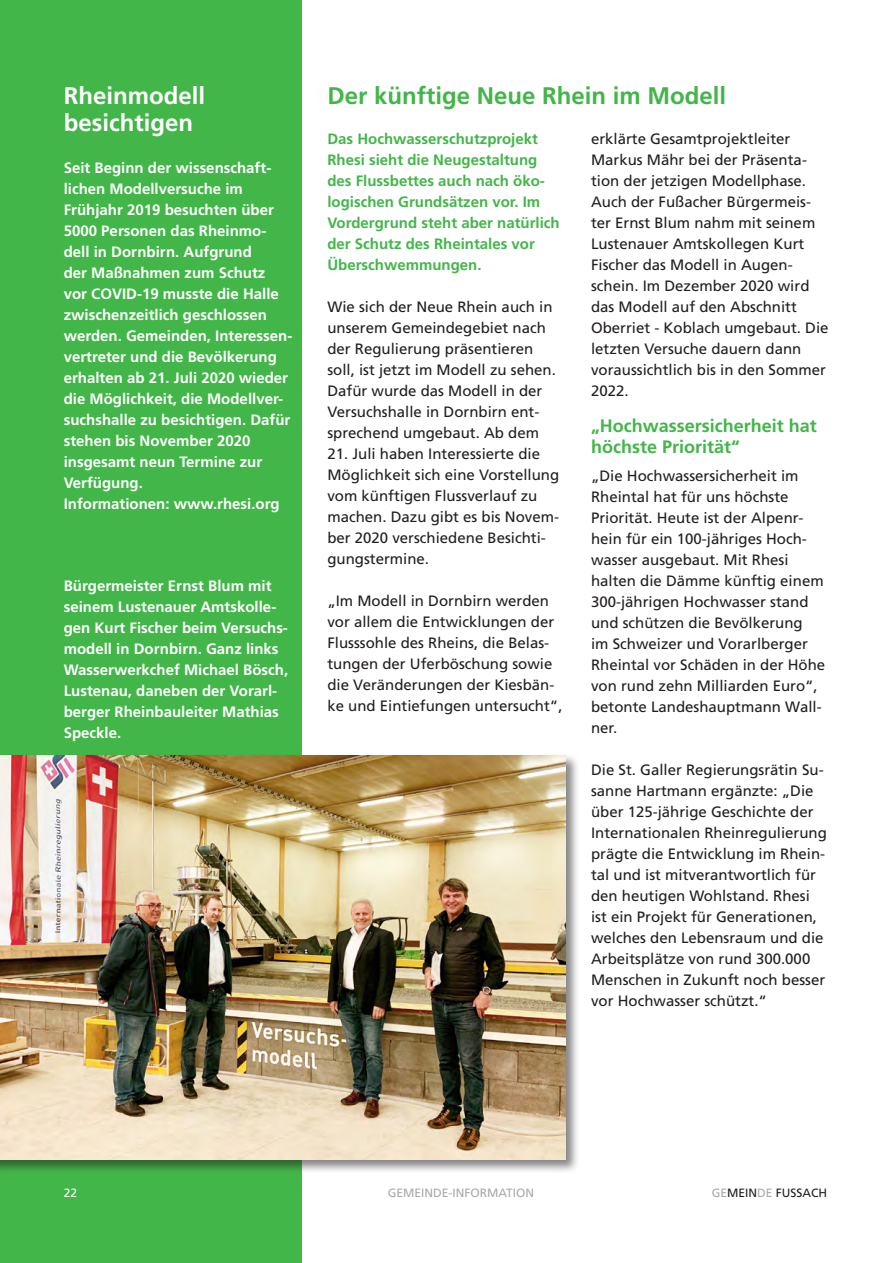
<style>
.page{position:relative;width:893px;height:1263px;background:#fff}
.page>*{position:absolute;margin:0;border:0;box-sizing:border-box;transform-origin:0 0}
.Titel_16_pkt{font:700 24px "Frutiger";color:#42b649}
.Titel_16_pkt-2{font:700 24px "Frutiger";color:#fff}
.Zwiti{font:700 18px/21px "Frutiger";color:#42b649}
.t1{font:15px/21px "Frutiger";color:#231f20}
.hfett_weiß{font:700 15px/21px "Frutiger";color:#fff}
.Vorspann{font:700 15px/21px "Frutiger";color:#42b649}
.BU{font:12px "Frutiger";color:#a8a9ad}
.BU-2{font:12px "Frutiger";color:#231f20}
.BU-3{font:12px "Frutiger";color:#fff}
.s1{color:#a8a9ad}
</style>
<div class="page">
<div style="left:0;top:0;width:302px;height:1263px;background:#42b649"></div>
<div style="left:0;top:754px;width:580px;height:420px;background:#231f20;opacity:.55"></div>
<img style="left:0;top:756px;width:566px;height:404px">
<p class="Titel_16_pkt-2" style="left:64px;top:81px;width:143px">Rheinmodell</p>
<p class="Titel_16_pkt-2" style="left:64px;top:108px;width:131px">besichtigen</p>
<p class="hfett_weiß" style="left:64px;top:157px;width:230px">Seit Beginn der wissenschaft&shy;lichen Modellversuche im<br>Frühjahr 2019 besuchten über<br>5000 Personen das Rheinmo&shy;dell in Dornbirn. Aufgrund<br>der Maßnahmen zum Schutz vor COVID-19 musste die Halle zwischenzeitlich geschlossen werden. Gemeinden, Interessen&shy;vertreter und die Bevölkerung erhalten ab 21. Juli 2020 wieder die Möglichkeit, die Modellver&shy;suchshalle zu besichtigen. Dafür stehen bis November 2020 insgesamt neun Termine zur<br>Verfügung.</p>
<p class="hfett_weiß" style="left:64px;top:493px;width:217px">Informationen: www.rhesi.org</p>
<p class="hfett_weiß" style="left:64px;top:576px;width:226px">Bürgermeister Ernst Blum mit seinem Lustenauer Amtskolle&shy;gen Kurt Fischer beim Versuchs&shy;modell in Dornbirn. Ganz links<br>Wasserwerkchef Michael Bösch,<br>Lustenau, daneben der Vorarl&shy;berger Rheinbauleiter Mathias<br>Speckle.</p>
<p class="Titel_16_pkt" style="left:327px;top:81px;width:400px">Der künftige Neue Rhein im Modell</p>
<p class="Vorspann" style="left:327px;top:128px;width:234px">Das Hochwasserschutzprojekt<br>Rhesi sieht die Neugestaltung des Flussbettes auch nach öko&shy;logischen Grundsätzen vor. Im<br>Vordergrund steht aber natürlich der Schutz des Rheintales vor<br>Überschwemmungen.</p>
<p class="t1" style="left:327px;top:296px;width:230px">Wie sich der Neue Rhein auch in unserem Gemeindegebiet nach der Regulierung präsentieren soll, ist jetzt im Modell zu sehen.<br>Dafür wurde das Modell in der<br>Versuchshalle in Dornbirn ent&shy;sprechend umgebaut. Ab dem</p>
<p class="t1" style="left:327px;top:443px;width:233px">21. Juli haben Interessierte die<br>Möglichkeit sich eine Vorstellung vom künftigen Flussverlauf zu machen. Dazu gibt es bis Novem&shy;ber 2020 verschiedene Besichti&shy;gungstermine.</p>
<p class="t1" style="left:327px;top:590px;width:237px">„Im Modell in Dornbirn werden vor allem die Entwicklungen der<br>Flusssohle des Rheins, die Belas&shy;tungen der Uferböschung sowie die Veränderungen der Kiesbän&shy;ke und Eintiefungen untersucht“,</p>
<p class="t1" style="left:591px;top:128px;width:239px">erklärte Gesamtprojektleiter<br>Markus Mähr bei der Präsenta&shy;tion der jetzigen Modellphase.<br>Auch der Fußacher Bürgermeis&shy;ter Ernst Blum nahm mit seinem<br>Lustenauer Amtskollegen Kurt<br>Fischer das Modell in Augen&shy;schein. Im Dezember 2020 wird das Modell auf den Abschnitt<br>Oberriet - Koblach umgebaut. Die letzten Versuche dauern dann voraussichtlich bis in den Sommer<br>2022.</p>
<p class="Zwiti" style="left:591px;top:415px;width:227px">„Hochwassersicherheit hat höchste Priorität“</p>
<p class="t1" style="left:591px;top:465px;width:236px">„Die Hochwassersicherheit im<br>Rheintal hat für uns höchste<br>Priorität. Heute ist der Alpenr&shy;hein für ein 100-jähriges Hoch&shy;wasser ausgebaut. Mit Rhesi halten die Dämme künftig einem<br>300-jährigen Hochwasser stand und schützen die Bevölkerung<br>im Schweizer und Vorarlberger<br>Rheintal vor Schäden in der Höhe von rund zehn Milliarden Euro“, betonte Landeshauptmann Wall&shy;ner.</p>
<p class="t1" style="left:591px;top:759px;width:237px">Die St. Galler Regierungsrätin Su&shy;sanne Hartmann ergänzte: „Die über 125-jährige Geschichte der<br>Internationalen Rheinregulierung prägte die Entwicklung im Rhein&shy;tal und ist mitverantwortlich für den heutigen Wohlstand. Rhesi ist ein Projekt für Generationen, welches den Lebensraum und die<br>Arbeitsplätze von rund 300.000<br>Menschen in Zukunft noch besser vor Hochwasser schützt.“</p>
<p class="BU-3" style="left:64px;top:1186px;width:15px">22</p>
<p class="BU" style="left:388px;top:1186px;width:148px">GEMEINDE-INFORMATION</p>
<p class="BU-2" style="left:712px;top:1186px;width:117px"><span class="s1">GE</span>MEIN<span class="s1">DE</span> FUSSACH</p>
</div>
